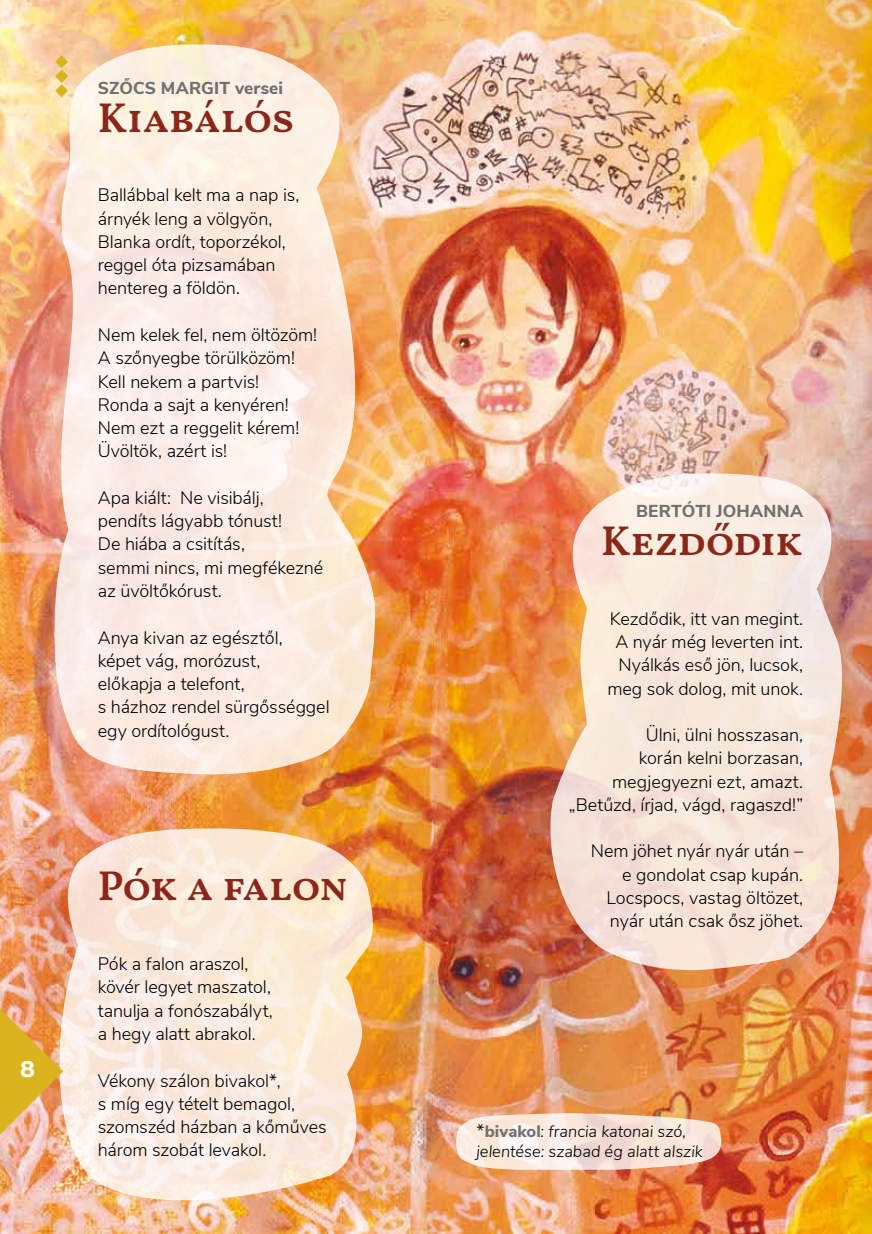
<style>
.page{position:relative;width:872px;height:1234px;background:#fff}
.page>*{position:absolute;margin:0;border:0;box-sizing:border-box;transform-origin:0 0}
.t1{font:600 42px "Vollkorn";letter-spacing:-.035em;color:#8b271a}
.t2{font:700 22.5px "Montserrat";color:#fff}
.t3{font:300 18px/23.2px "Nunito Sans";letter-spacing:-.005em;color:#000}
.t4{font:800 17.25px "Nunito Sans";letter-spacing:.01em;color:#707172}
.t5{font:italic 300 16.5px/19.5px "Nunito Sans";letter-spacing:-.005em;color:#000}
.s1{font-style:normal;font-size:18px}
.s2{font-weight:800;font-style:normal;color:#707172}
</style>
<div class="page">
<img style="left:0;top:0;width:872px;height:1233px">
<svg style="left:58px;top:826px;width:316px;height:375px;background:#f8e0ca"></svg>
<img style="left:0;top:986px;width:63px;height:169px">
<svg style="left:53px;top:43px;width:323px;height:732px;background:#f9e2d1"></svg>
<svg style="left:549px;top:472px;width:294px;height:497px;background:#f3d8c7"></svg>
<svg style="left:455px;top:1111px;width:267px;height:58px;background:#f5d9ca"></svg>
<p class="t2" style="left:20px;top:1052px;width:16px">8</p>
<p class="t4" style="left:98px;top:75px;width:187px">SZŐCS MARGIT VERSEI</p>
<h1 class="t1" style="left:98px;top:86px;width:199px">Kiabálós</h1>
<p class="t3" style="left:98px;top:182px;width:203px">Ballábbal kelt ma a nap is, árnyék leng a völgyön,<br>Blanka ordít, toporzékol, reggel óta pizsamában hentereg a földön.</p>
<p class="t3" style="left:98px;top:322px;width:221px">Nem kelek fel, nem öltözöm!<br>A szőnyegbe törülközöm!<br>Kell nekem a partvis!<br>Ronda a sajt a kenyéren!<br>Nem ezt a reggelit kérem!<br>Üvöltök, azért is!</p>
<p class="t3" style="left:98px;top:485px;width:227px">Apa kiált: Ne visibálj, pendíts lágyabb tónust!<br>De hiába a csitítás,<br>semmi nincs, mi megfékezné az üvöltőkórust.</p>
<p class="t3" style="left:98px;top:624px;width:233px">Anya kivan az egésztől, képet vág, morózust,<br>előkapja a telefont,<br>s házhoz rendel sürgősséggel egy ordítológust.</p>
<h1 class="t1" style="left:98px;top:854px;width:252px">Pók a falon</h1>
<p class="t3" style="left:98px;top:950px;width:176px">Pók a falon araszol, kövér legyet maszatol, tanulja a fonószabályt, a hegy alatt abrakol.</p>
<p class="t3" style="left:98px;top:1067px;width:230px">Vékony szálon bivakol*,<br>s míg egy tételt bemagol, szomszéd házban a kőműves három szobát levakol.</p>
<p class="t4" style="left:636px;top:498px;width:169px">BERTÓTI JOHANNA</p>
<h1 class="t1" style="left:601px;top:509px;width:204px">Kezdődik</h1>
<p class="t3" style="left:607px;top:605px;width:197px;text-align:right">Kezdődik, itt van megint.<br>A nyár még leverten int.<br>Nyálkás eső jön, lucsok, meg sok dolog, mit unok.</p>
<p class="t3" style="left:569px;top:722px;width:236px;text-align:right">Ülni, ülni hosszasan,<br>korán kelni borzasan, megjegyezni ezt, amazt. „Betűzd, írjad, vágd, ragaszd!”</p>
<p class="t3" style="left:591px;top:838px;width:214px;text-align:right">Nem jöhet nyár nyár után – e gondolat csap kupán.<br>Locspocs, vastag öltözet, nyár után csak ősz jöhet.</p>
<p class="t5" style="left:476px;top:1120px;width:228px"><span class="s1">*</span><span class="s2">BIVAKOL</span>: francia katonai szó, jelentése: szabad ég alatt alszik</p>
</div>
